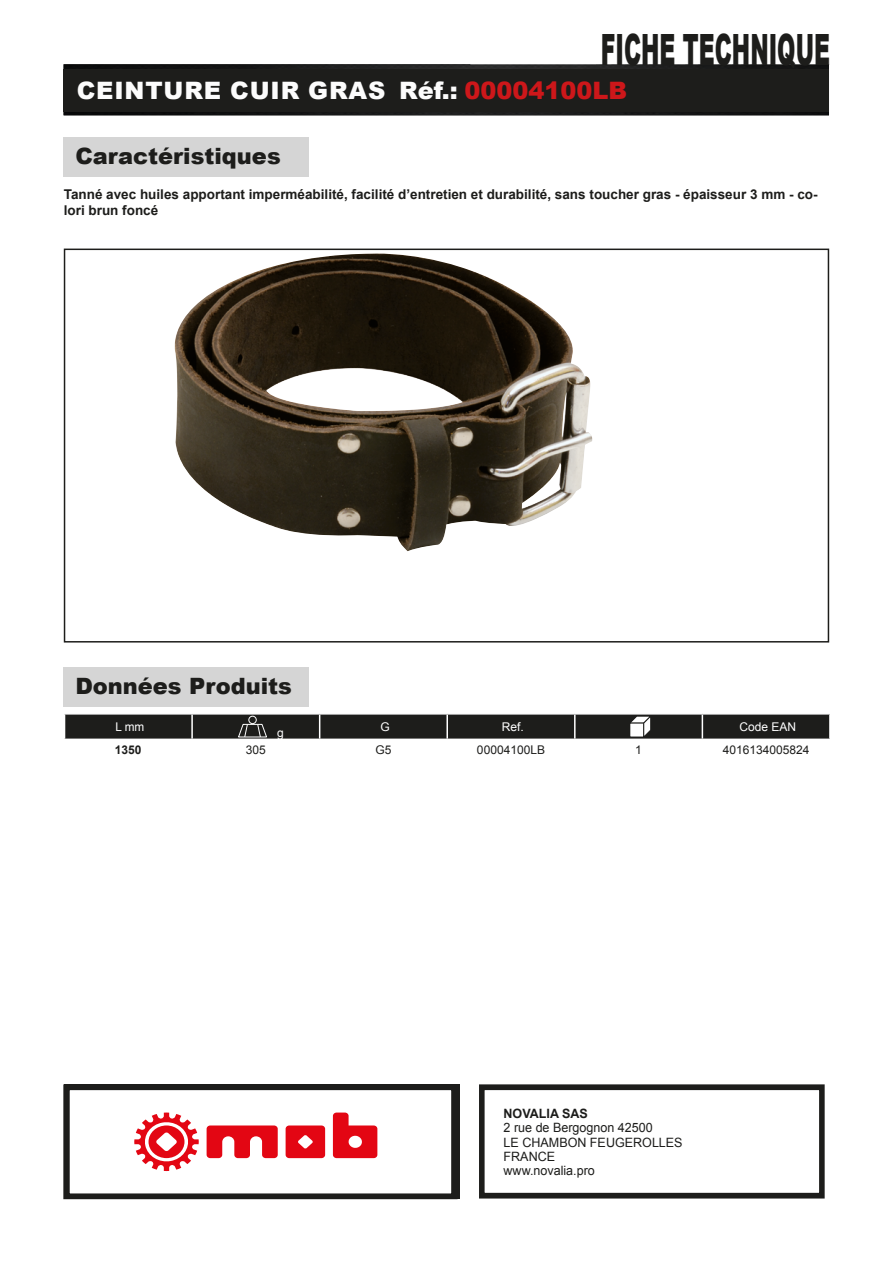
<style>
.page{position:relative;width:893px;height:1263px;background:#fff}
.page>*{position:absolute;margin:0;border:0;box-sizing:border-box;transform-origin:0 0}
.t1{font:900 43.2px "Arial";color:#1d1d1b;scale:.51 1}
.t2{font:900 24px "Arial";letter-spacing:.035em;color:#fcfcfc}
.t3{font:900 22.5px "Arial";color:#1d1d1b}
.t4{font:700 13.5px/16.2px "Arial";color:#1d1d1b}
.t5{font:12.9px/14.2px "Arial";color:#1d1d1b}
.t6{font:700 12.9px "Arial";color:#1d1d1b}
.t7{font:12px "Arial";color:#1d1d1b}
.t8{font:12px "Arial";color:#fff}
.t9{font:700 12px "Arial";color:#1d1d1b}
.s1{color:#cd171a}
</style>
<div class="page">
<img style="left:64px;top:64px;width:765px;height:51px">
<div style="left:64px;top:69px;width:765px;height:43px;background:#1d1d1b"></div>
<div style="left:479px;top:1084px;width:346px;height:114px;border:6px solid #1d1d1b"></div>
<div style="left:64px;top:137px;width:245px;height:40px;background:#d5d5d5"></div>
<div style="left:64px;top:249px;width:765px;height:393px;border:2px solid #1d1d1b"></div>
<div style="left:64px;top:668px;width:245px;height:39px;background:#d5d5d5"></div>
<svg style="left:64px;top:714px;width:766px;height:25px;background:#2d2d2b"></svg>
<img style="left:174px;top:254px;width:419px;height:297px">
<div style="left:64px;top:1084px;width:393px;height:115px;border:6px solid #1d1d1b"></div>
<svg style="left:207px;top:1125px;width:71px;height:33px"></svg>
<svg style="left:286px;top:1125px;width:39px;height:33px"></svg>
<svg style="left:134px;top:1112px;width:65px;height:59px"></svg>
<svg style="left:333px;top:1112px;width:44px;height:46px"></svg>
<h1 class="t1" style="left:601px;top:18px;width:451px">FICHE TECHNIQUE</h1>
<h2 class="t2" style="left:77px;top:73px;width:552px">CEINTURE CUIR GRAS Réf.: <span class="s1">00004100LB</span></h2>
<h3 class="t3" style="left:75px;top:140px;width:207px">Caractéristiques</h3>
<p class="t4" style="left:64px;top:186px;width:755px">Tanné avec huiles apportant imperméabilité, facilité d’entretien et durabilité, sans toucher gras - épaisseur 3 mm - co&shy;lori brun foncé</p>
<h3 class="t3" style="left:75px;top:670px;width:218px">Données Produits</h3>
<p class="t8" style="left:115px;top:718px;width:30px">L mm</p>
<p class="t8" style="left:277px;top:725px;width:8px">g</p>
<p class="t8" style="left:380px;top:718px;width:11px">G</p>
<p class="t8" style="left:502px;top:718px;width:24px">Ref.</p>
<p class="t8" style="left:739px;top:718px;width:58px">Code EAN</p>
<p class="t9" style="left:115px;top:741px;width:28px">1350</p>
<p class="t7" style="left:246px;top:742px;width:22px">305</p>
<p class="t7" style="left:375px;top:742px;width:18px">G5</p>
<p class="t7" style="left:477px;top:742px;width:70px">00004100LB</p>
<p class="t7" style="left:635px;top:742px;width:8px">1</p>
<p class="t7" style="left:723px;top:742px;width:88px">4016134005824</p>
<p class="t6" style="left:504px;top:1105px;width:86px">NOVALIA SAS</p>
<p class="t5" style="left:504px;top:1121px;width:181px">2 rue de Bergognon 42500<br>LE CHAMBON FEUGEROLLES<br>FRANCE<br>www.novalia.pro</p>
</div>
